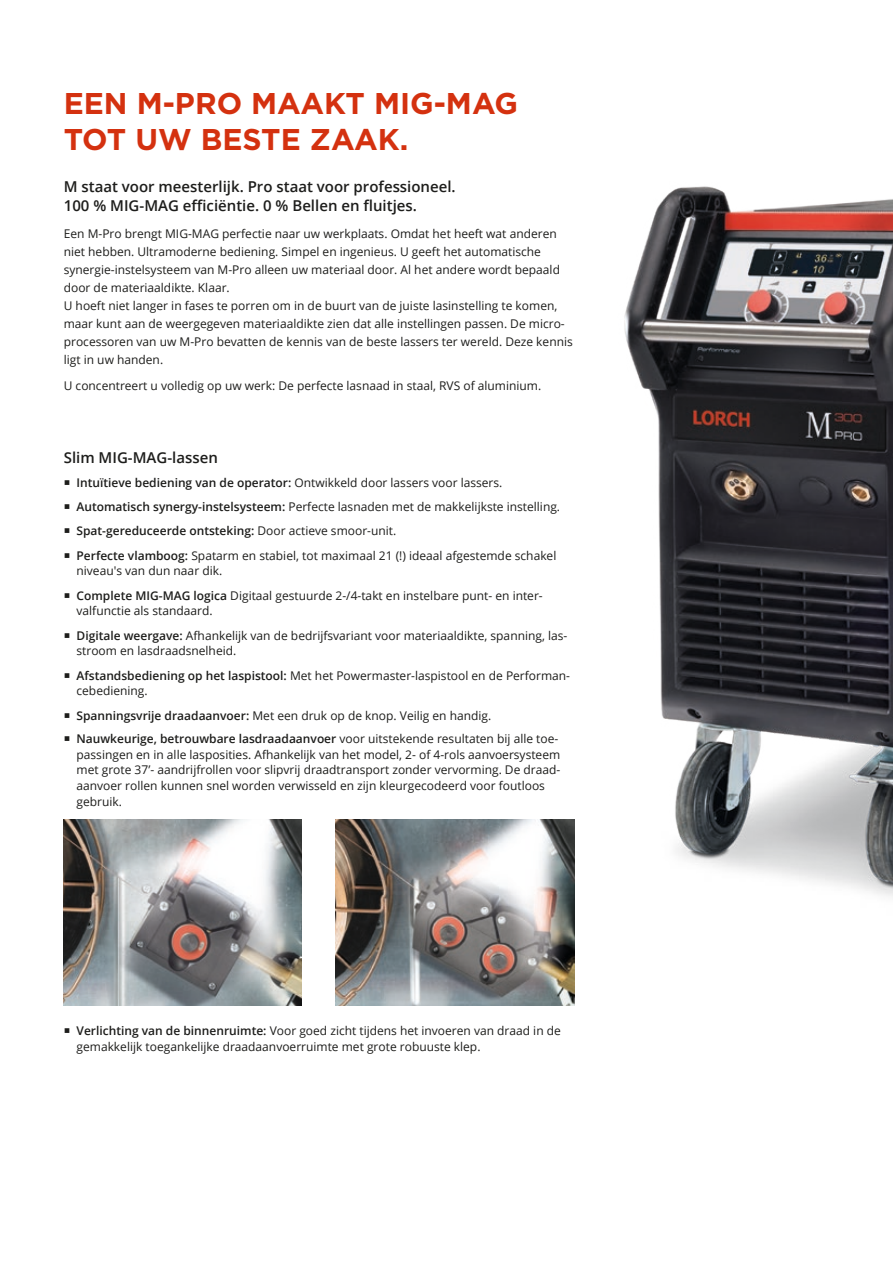
<style>
.page{position:relative;width:893px;height:1263px;background:#fff}
.page>*{position:absolute;margin:0;border:0;box-sizing:border-box;transform-origin:0 0}
.t1{font:700 30px/36px "Gotham";color:#d4310f}
.t2{font:600 15px/19.5px "Open Sans";color:#1d1d1b}
.t3{font:12px/18px "Open Sans";color:#1d1d1b}
.s1{font-weight:600}
</style>
<div class="page">
<img style="left:64px;top:819px;width:238px;height:186px">
<img style="left:336px;top:819px;width:238px;height:186px">
<img style="left:624px;top:186px;width:269px;height:710px">
<h1 class="t1" style="left:64px;top:85px;width:456px">EEN M-PRO MAAKT MIG-MAG<br>TOT UW BESTE ZAAK.</h1>
<p class="t2" style="left:64px;top:176px;width:393px">M staat voor meesterlijk. Pro staat voor professioneel.<br>100 % MIG-MAG efficiëntie. 0 % Bellen en fluitjes.</p>
<p class="t3" style="left:64px;top:224px;width:511px">Een M-Pro brengt MIG-MAG perfectie naar uw werkplaats. Omdat het heeft wat anderen niet hebben. Ultramoderne bediening. Simpel en ingenieus. U geeft het automatische synergie-instelsysteem van M-Pro alleen uw materiaal door. Al het andere wordt bepaald door de materiaaldikte. Klaar.<br>U hoeft niet langer in fases te porren om in de buurt van de juiste lasinstelling te komen, maar kunt aan de weergegeven materiaaldikte zien dat alle instellingen passen. De micro&shy;processoren van uw M-Pro bevatten de kennis van de beste lassers ter wereld. Deze kennis ligt in uw handen.</p>
<p class="t3" style="left:64px;top:377px;width:479px">U concentreert u volledig op uw werk: De perfecte lasnaad in staal, RVS of aluminium.</p>
<p class="t2" style="left:64px;top:447px;width:156px">Slim MIG-MAG-lassen</p>
<p class="t3" style="left:77px;top:470px;width:485px;line-height:24.3px"><span class="s1">Intuïtieve bediening van de operator:</span> Ontwikkeld door lassers voor lassers.<br><span class="s1">Automatisch synergy-instelsysteem:</span> Perfecte lasnaden met de makkelijkste instelling.<br><span class="s1">Spat-gereduceerde ontsteking:</span> Door actieve smoor-unit.<br><span class="s1">Perfecte vlamboog:</span> Spatarm en stabiel, tot maximaal 21 (!) ideaal afgestemde schakel</p>
<p class="t3" style="left:77px;top:558px;width:468px;line-height:24.3px">niveau's van dun naar dik.<br><span class="s1">Complete MIG-MAG logica</span> Digitaal gestuurde 2-/4-takt en instelbare punt- en inter-</p>
<p class="t3" style="left:77px;top:598px;width:492px;line-height:24.3px">valfunctie als standaard.<br><span class="s1">Digitale weergave:</span> Afhankelijk van de bedrijfsvariant voor materiaaldikte, spanning, las-</p>
<p class="t3" style="left:77px;top:638px;width:495px;line-height:24.3px">stroom en lasdraadsnelheid.<br><span class="s1">Afstandsbediening op het laspistool:</span> Met het Powermaster-laspistool en de Performan-</p>
<p class="t3" style="left:77px;top:679px;width:483px;line-height:23.9px">cebediening.<br><span class="s1">Spanningsvrije draadaanvoer:</span> Met een druk op de knop. Veilig en handig.<br><span class="s1">Nauwkeurige, betrouwbare lasdraadaanvoer</span> voor uitstekende resultaten bij alle toe-</p>
<p class="t3" style="left:77px;top:746px;width:485px;line-height:15.8px">passingen en in alle lasposities. Afhankelijk van het model, 2- of 4-rols aanvoersysteem met grote 37’- aandrijfrollen voor slipvrij draadtransport zonder vervorming. De draad&shy;aanvoer rollen kunnen snel worden verwisseld en zijn kleurgecodeerd voor foutloos gebruik.</p>
<p class="t3" style="left:77px;top:1022px;width:486px;line-height:15.8px"><span class="s1">Verlichting van de binnenruimte:</span> Voor goed zicht tijdens het invoeren van draad in de gemakkelijk toegankelijke draadaanvoerruimte met grote robuuste klep.</p>
</div>
